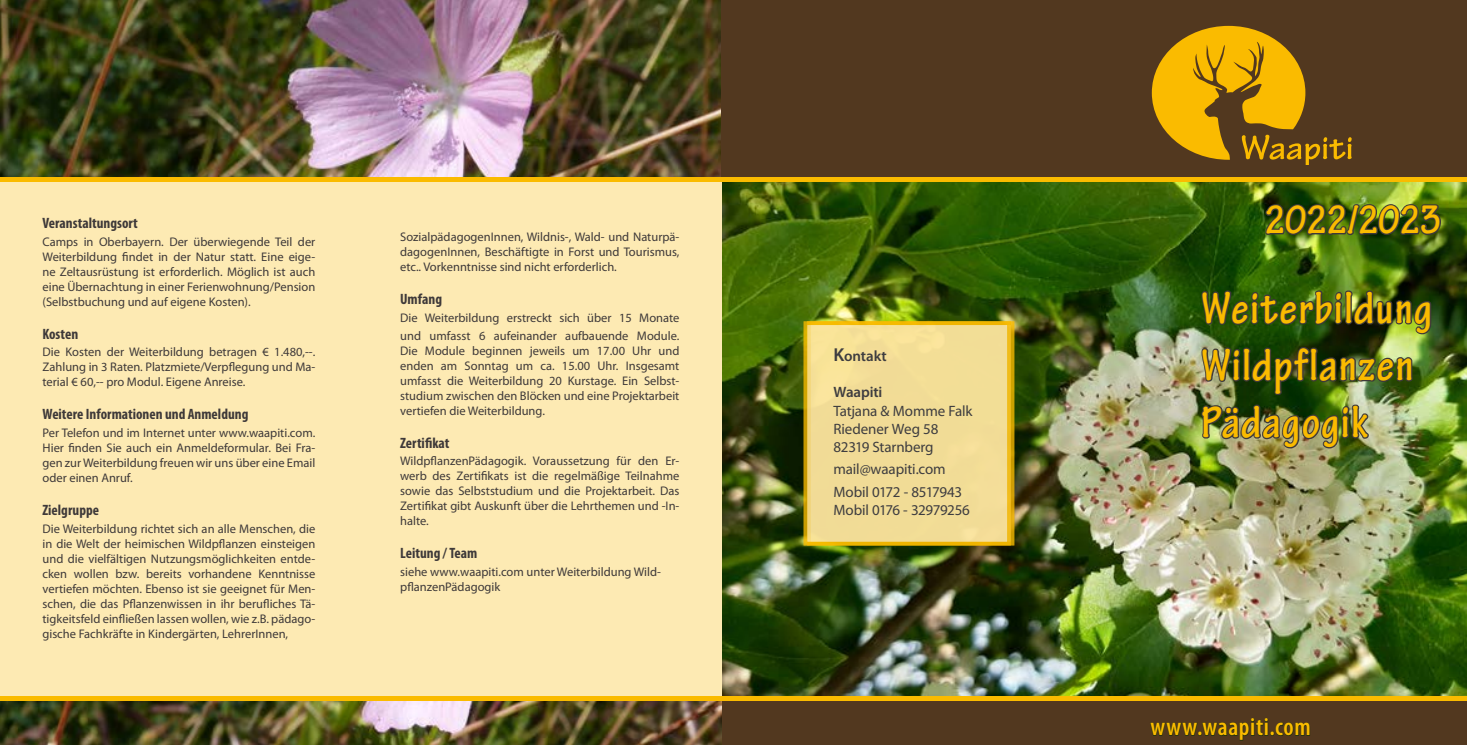
<style>
.page{position:relative;width:1467px;height:745px;background:#fff}
.page>*{position:absolute;margin:0;border:0;box-sizing:border-box;transform-origin:0 0}
.t1{font:700 condensed 47.5px/57px "Tekton Pro";letter-spacing:.025em;color:#fabb00}
.t2{font:700 condensed 42.5px "Tekton Pro";letter-spacing:-.035em;color:#fabb00}
.t3{font:600 condensed 25px "Myriad Pro";letter-spacing:.025em;color:#fabb00}
.t4{font:15px/18px "Myriad Pro";letter-spacing:-.01em;color:#3e3d40}
.t5{font:700 condensed 15px "Myriad Pro";color:#3e3939}
.t6{font:600 15px "Myriad Pro";letter-spacing:-.005em;color:#3e3d40}
.t7{font:12.5px/15px "Myriad Pro";color:#3e3939;text-align:justify}
.s1{font-size:18.75px}
</style>
<div class="page">
<img style="left:723px;top:181px;width:744px;height:515px">
<div style="left:0;top:177px;width:722px;height:523px;background:#fdeab3"></div>
<img style="left:0;top:700px;width:723px;height:44px">
<img style="left:0;top:0;width:722px;height:177px">
<div style="left:722px;top:0;width:745px;height:180px;background:#52381f"></div>
<div style="left:723px;top:700px;width:744px;height:44px;background:#52381f"></div>
<svg style="left:1150px;top:718px;width:160px;height:22px"></svg>
<hr style="left:0;top:696px;width:1467px;height:4px;background:#fabb00">
<svg style="left:1151px;top:25px;width:201px;height:139px"></svg>
<img style="left:1200px;top:289px;width:232px;height:46px">
<img style="left:1200px;top:345px;width:214px;height:51px">
<img style="left:1200px;top:403px;width:170px;height:46px">
<hr style="left:0;top:177px;width:1467px;height:4px;background:#fabb00">
<div style="left:804px;top:321px;width:207px;height:224px;background:#f2dc96;border:4px solid #fabb00"></div>
<img style="left:1264px;top:203px;width:178px;height:33px">
<p class="t5" style="left:43px;top:214px;width:97px">Veranstaltungsort</p>
<p class="t7" style="left:43px;top:234px;width:274px">Camps in Oberbayern. Der überwiegende Teil der Weiterbildung findet in der Natur statt. Eine eige&shy;ne Zeltausrüstung ist erforderlich. Möglich ist auch eine Übernachtung in einer Ferienwohnung/Pension (Selbstbuchung und auf eigene Kosten).</p>
<p class="t5" style="left:43px;top:324px;width:37px">Kosten</p>
<p class="t7" style="left:43px;top:344px;width:274px">Die Kosten der Weiterbildung betragen € 1.480,--.<br>Zahlung in 3 Raten. Platzmiete/Verpflegung und Ma&shy;terial € 60,-- pro Modul. Eigene Anreise.</p>
<p class="t5" style="left:43px;top:405px;width:207px">Weitere Informationen und Anmeldung</p>
<p class="t7" style="left:43px;top:425px;width:274px">Per Telefon und im Internet unter www.waapiti.com.<br>Hier finden Sie auch ein Anmeldeformular. Bei Fra&shy;gen zur Weiterbildung freuen wir uns über eine Email oder einen Anruf.</p>
<p class="t5" style="left:43px;top:500px;width:58px">Zielgruppe</p>
<p class="t7" style="left:43px;top:520px;width:274px">Die Weiterbildung richtet sich an alle Menschen, die in die Welt der heimischen Wildpflanzen einsteigen und die vielfältigen Nutzungsmöglichkeiten entde&shy;cken wollen bzw. bereits vorhandene Kenntnisse vertiefen möchten. Ebenso ist sie geeignet für Men&shy;schen, die das Pflanzenwissen in ihr berufliches Tä&shy;tigkeitsfeld einfließen lassen wollen, wie z.B. pädago&shy;gische Fachkräfte in Kindergärten, LehrerInnen,</p>
<p class="t7" style="left:400px;top:229px;width:281px">SozialpädagogenInnen, Wildnis-, Wald- und Naturpä-</p>
<p class="t7" style="left:400px;top:244px;width:281px">dagogenInnen, Beschäftigte in Forst und Tourismus, etc.. Vorkenntnisse sind nicht erforderlich.</p>
<p class="t5" style="left:400px;top:290px;width:43px">Umfang</p>
<p class="t7" style="left:400px;top:308px;width:281px;line-height:17.5px">Die Weiterbildung erstreckt sich über 15 Monate und umfasst 6 aufeinander aufbauende Module.</p>
<p class="t7" style="left:400px;top:342px;width:281px">Die Module beginnen jeweils um 17.00 Uhr und enden am Sonntag um ca. 15.00 Uhr. Insgesamt umfasst die Weiterbildung 20 Kurstage. Ein Selbst&shy;studium zwischen den Blöcken und eine Projektarbeit vertiefen die Weiterbildung.</p>
<p class="t5" style="left:400px;top:433px;width:51px">Zertifikat</p>
<p class="t7" style="left:400px;top:453px;width:281px">WildpflanzenPädagogik. Voraussetzung für den Er&shy;werb des Zertifikats ist die regelmäßige Teilnahme sowie das Selbststudium und die Projektarbeit. Das Zertifikat gibt Auskunft über die Lehrthemen und -In&shy;halte.</p>
<p class="t5" style="left:400px;top:543px;width:79px">Leitung / Team</p>
<p class="t7" style="left:400px;top:563px;width:262px">siehe www.waapiti.com unter Weiterbildung Wild&shy;pflanzenPädagogik</p>
<p class="t6" style="left:833px;top:346px;width:55px"><span class="s1">K</span>ontakt</p>
<p class="t6" style="left:833px;top:382px;width:50px">Waapiti</p>
<p class="t4" style="left:833px;top:401px;width:141px">Tatjana &amp; Momme Falk<br>Riedener Weg 58<br>82319 Starnberg</p>
<p class="t4" style="left:833px;top:457px;width:130px;line-height:22.5px">mail@waapiti.com<br>Mobil 0172 - 8517943</p>
<p class="t4" style="left:833px;top:500px;width:138px">Mobil 0176 - 32979256</p>
<h2 class="t2" style="left:1264px;top:195px;width:179px">2022/2023</h2>
<h1 class="t1" style="left:1201px;top:280px;width:233px">Weiterbildung<br>Wildpflanzen<br>Pädagogik</h1>
<h3 class="t3" style="left:1150px;top:711px;width:162px">www.waapiti.com</h3>
</div>
